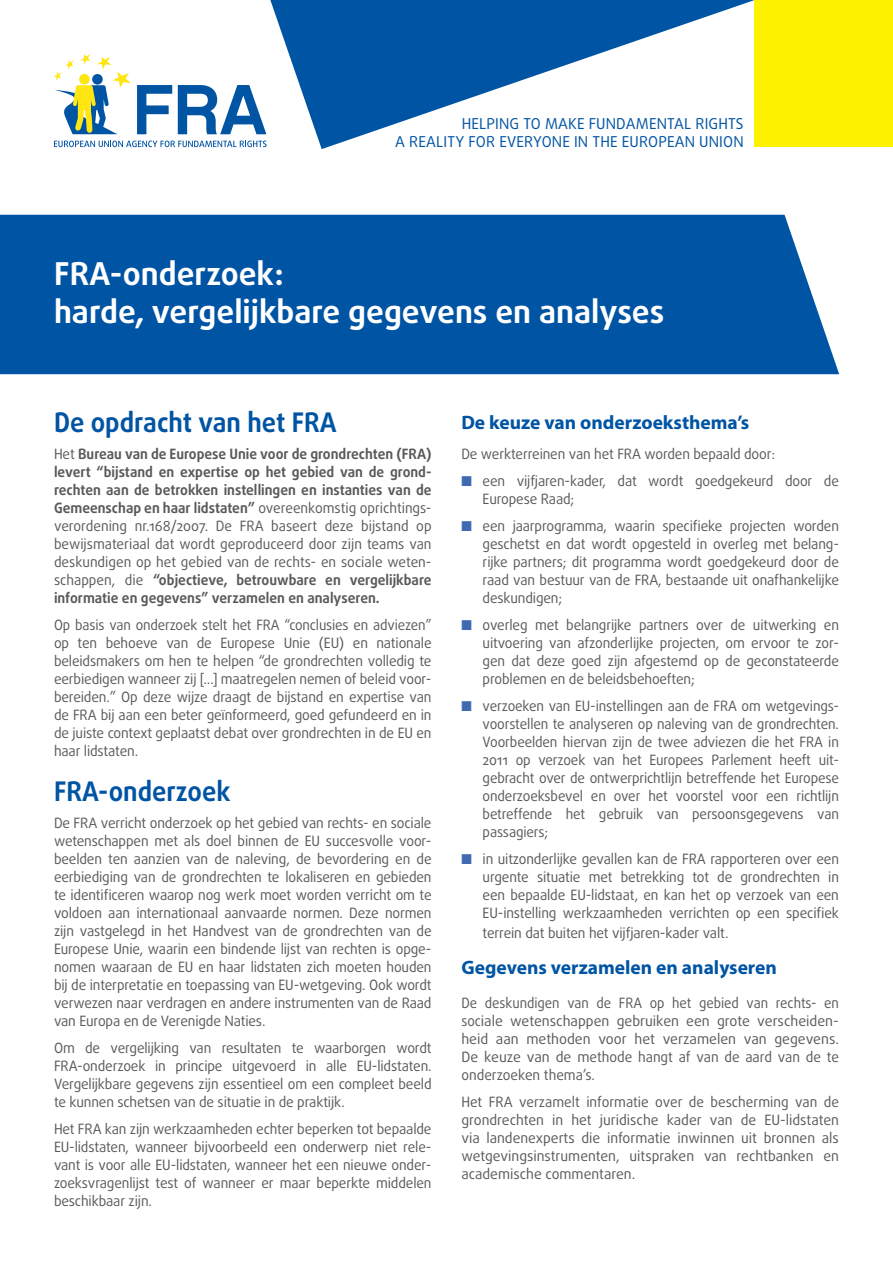
<style>
.page{position:relative;width:893px;height:1263px;background:#fff}
.page>*{position:absolute;margin:0;border:0;box-sizing:border-box;transform-origin:0 0}
.t1{font:700 31.5px/37.8px "Daxline Pro";color:#fff}
.titre{font:700 27px "Daxline Pro";color:#0054a4;scale:.94 1}
.sous-titre{font:700 19.5px "Myriad Pro";color:#0054a4}
.t2{font:15px "Daxline Pro";letter-spacing:.01em;color:#0054a4}
.body{font:14.25px/18px "Daxline Pro";letter-spacing:-.01em;color:#58595b;text-align:justify;scale:.96 1}
.bullet{font:14.25px/18px "Daxline Pro";letter-spacing:-.01em;color:#58595b;text-align:justify;scale:.96 1}
.body-2{font:700 14.25px/18px "Daxline Pro";color:#58595b;text-align:justify;scale:.96 1}
.body-3{font:14.25px/18px "Daxline Pro";letter-spacing:-.01em;color:#58595b;text-align:justify;scale:.94 1}
.bullet-2{font:14.25px/18px "Daxline Pro";letter-spacing:-.01em;color:#58595b;scale:.95 1}
.body-4{font:14.25px/18px "Daxline Pro";letter-spacing:-.01em;color:#58595b;text-align:justify;scale:.93 1}
.s1{font-weight:400}
.s2{color:#3f6ab1}
</style>
<div class="page">
<div style="left:0;top:215px;width:839px;height:159px;background:#0054a4"></div>
<svg style="left:137px;top:85px;width:35px;height:49px"></svg>
<svg style="left:178px;top:85px;width:88px;height:49px"></svg>
<svg style="left:54px;top:141px;width:213px;height:6px"></svg>
<svg style="left:54px;top:54px;width:77px;height:80px"></svg>
<svg style="left:270px;top:0;width:485px;height:149px"></svg>
<div style="left:755px;top:0;width:138px;height:146px;background:#fff200"></div>
<p class="t2" style="left:462px;top:113px;width:283px">HELPING TO MAKE FUNDAMENTAL RIGHTS</p>
<p class="t2" style="left:395px;top:131px;width:350px">A REALITY FOR EVERYONE IN THE EUROPEAN UNION</p>
<p class="t1" style="left:54px;top:255px;width:612px">FRA-onderzoek:<br>harde, vergelijkbare gegevens en analyses</p>
<p class="titre" style="left:54px;top:404px;width:302px">De opdracht van het FRA</p>
<p class="body-2" style="left:54px;top:445px;width:395px"><span class="s1">Het</span> Bureau van de Europese Unie voor de grondrechten (FRA) levert “bijstand en expertise op het gebied van de grond&shy;rechten aan de betrokken instellingen en instanties van de Gemeenschap en haar lidstaten” <span class="s1">overeenkomstig oprichtings&shy;verordening nr.168/2007. De FRA baseert deze bijstand op bewijsmateriaal dat wordt geproduceerd door zijn teams van deskundigen op het gebied van de rechts- en sociale weten&shy;schappen, die</span> “objectieve, betrouwbare en vergelijkbare informatie en gegevens” verzamelen en analyseren.</p>
<p class="body-3" style="left:54px;top:616px;width:403px">Op basis van onderzoek stelt het FRA “conclusies en adviezen” op ten behoeve van de Europese Unie (EU) en nationale beleidsmakers om hen te helpen “de grondrechten volledig te eerbiedigen wanneer zij […] maatregelen nemen of beleid voor&shy;bereiden.” Op deze wijze draagt de bijstand en expertise van de FRA bij aan een beter geïnformeerd, goed gefundeerd en in de juiste context geplaatst debat over grondrechten in de EU en haar lidstaten.</p>
<p class="titre" style="left:54px;top:774px;width:189px">FRA-onderzoek</p>
<p class="body" style="left:54px;top:814px;width:395px">De FRA verricht onderzoek op het gebied van rechts- en sociale wetenschappen met als doel binnen de EU succesvolle voor&shy;beelden ten aanzien van de naleving, de bevordering en de eerbiediging van de grondrechten te lokaliseren en gebieden te identificeren waarop nog werk moet worden verricht om te voldoen aan internationaal aanvaarde normen. Deze normen zijn vastgelegd in het Handvest van de grondrechten van de Europese Unie, waarin een bindende lijst van rechten is opge&shy;nomen waaraan de EU en haar lidstaten zich moeten houden bij de interpretatie en toepassing van EU-wetgeving. Ook wordt verwezen naar verdragen en andere instrumenten van de Raad van Europa en de Verenigde Naties.</p>
<p class="body" style="left:54px;top:1039px;width:395px">Om de vergelijking van resultaten te waarborgen wordt FRA-onderzoek in principe uitgevoerd in alle EU-lidstaten.<br>Vergelijkbare gegevens zijn essentieel om een compleet beeld te kunnen schetsen van de situatie in de praktijk.</p>
<p class="body" style="left:54px;top:1120px;width:395px">Het FRA kan zijn werkzaamheden echter beperken tot bepaalde EU-lidstaten, wanneer bijvoorbeeld een onderwerp niet rele&shy;vant is voor alle EU-lidstaten, wanneer het een nieuwe onder&shy;zoeksvragenlijst test of wanneer er maar beperkte middelen beschikbaar zijn.</p>
<p class="sous-titre" style="left:461px;top:412px;width:289px">De keuze van onderzoeksthema’s</p>
<p class="body" style="left:461px;top:445px;width:329px">De werkterreinen van het FRA worden bepaald door:</p>
<p class="bullet" style="left:483px;top:472px;width:373px;text-indent:-21px"><span class="s2">■</span> een vijfjaren-kader, dat wordt goedgekeurd door de<br>Europese Raad;</p>
<p class="bullet" style="left:483px;top:517px;width:373px;text-indent:-21px"><span class="s2">■</span> een jaarprogramma, waarin specifieke projecten worden geschetst en dat wordt opgesteld in overleg met belang&shy;rijke partners; dit programma wordt goedgekeurd door de raad van bestuur van de FRA, bestaande uit onafhankelijke deskundigen;</p>
<p class="bullet" style="left:483px;top:616px;width:373px;text-indent:-21px"><span class="s2">■</span> overleg met belangrijke partners over de uitwerking en uitvoering van afzonderlijke projecten, om ervoor te zor&shy;gen dat deze goed zijn afgestemd op de geconstateerde problemen en de beleidsbehoeften;</p>
<p class="bullet-2" style="left:483px;top:697px;width:377px;text-indent:-21px"><span class="s2">■</span> verzoeken van EU-instellingen aan de FRA om wetgevings&shy;voorstellen te analyseren op naleving van de grondrechten.<br>Voorbeelden hiervan zijn de twee adviezen die het FRA in 2011 op verzoek van het Europees Parlement heeft uit&shy;gebracht over de ontwerprichtlijn betreffende het Europese onderzoeksbevel en over het voorstel voor een richtlijn betreffende het gebruik van persoonsgegevens van passagiers;</p>
<p class="bullet" style="left:483px;top:850px;width:373px;text-indent:-21px"><span class="s2">■</span> in uitzonderlijke gevallen kan de FRA rapporteren over een urgente situatie met betrekking tot de grondrechten in een bepaalde EU-lidstaat, en kan het op verzoek van een EU-instelling werkzaamheden verrichten op een specifiek</p>
<p class="bullet" style="left:483px;top:923px;width:258px">terrein dat buiten het vijfjaren-kader valt.</p>
<p class="sous-titre" style="left:461px;top:957px;width:317px">Gegevens verzamelen en analyseren</p>
<p class="body-4" style="left:461px;top:994px;width:408px">De deskundigen van de FRA op het gebied van rechts- en sociale wetenschappen gebruiken een grote verscheiden&shy;heid aan methoden voor het verzamelen van gegevens.<br>De keuze van de methode hangt af van de aard van de te onderzoeken thema’s.</p>
<p class="body" style="left:461px;top:1093px;width:395px">Het FRA verzamelt informatie over de bescherming van de grondrechten in het juridische kader van de EU-lidstaten via landenexperts die informatie inwinnen uit bronnen als wetgevingsinstrumenten, uitspraken van rechtbanken en academische commentaren.</p>
</div>
